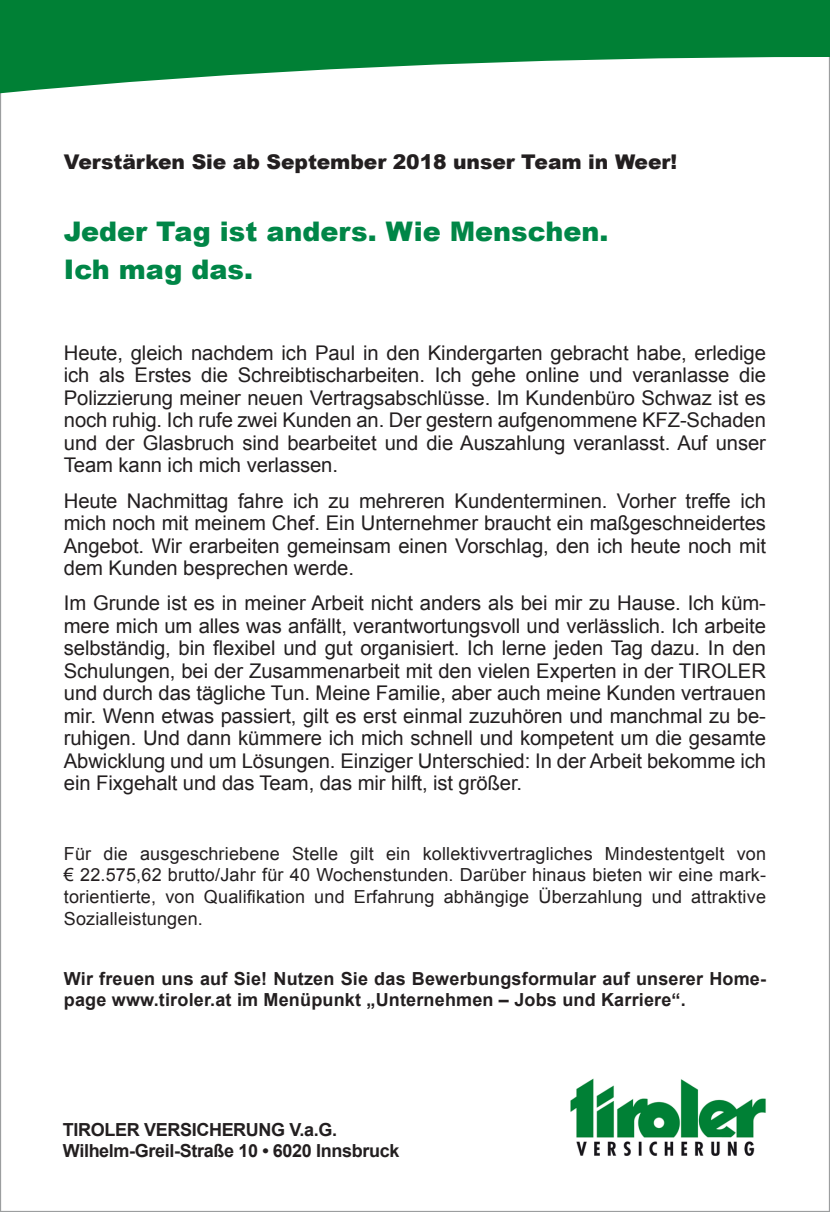
<style>
.page{position:relative;width:830px;height:1212px;background:#fff}
.page>*{position:absolute;margin:0;border:0;box-sizing:border-box;transform-origin:0 0}
.t1{font:900 27px/38.2px "Arial";color:#008647}
.t2{font:20.25px/22.5px "Arial";letter-spacing:-.005em;color:#231f20;text-align:justify}
.t3{font:900 20.25px "Arial";letter-spacing:-.005em;color:#231f20}
.t4{font:18px/21.8px "Arial";letter-spacing:.01em;color:#231f20;text-align:justify}
.t5{font:700 18px/21.6px "Arial";letter-spacing:.01em;color:#231f20}
.t6{font:700 18px/21.6px "Arial";letter-spacing:-.02em;color:#231f20}
</style>
<div class="page">
<img style="left:570px;top:1078px;width:196px;height:78px">
<svg style="left:0;top:0;width:829px;height:94px;fill:#008035"></svg>
<p class="t3" style="left:64px;top:147px;width:614px">Verstärken Sie ab September 2018 unser Team in Weer!</p>
<h1 class="t1" style="left:64px;top:211px;width:546px">Jeder Tag ist anders. Wie Menschen.<br>Ich mag das.</h1>
<p class="t2" style="left:64px;top:342px;width:703px">Heute, gleich nachdem ich Paul in den Kindergarten gebracht habe, erledige ich als Erstes die Schreibtischarbeiten. Ich gehe online und veranlasse die Polizzierung meiner neuen Vertragsabschlüsse. Im Kundenbüro Schwaz ist es noch ruhig. Ich rufe zwei Kunden an. Der gestern aufgenommene KFZ-Schaden und der Glasbruch sind bearbeitet und die Auszahlung veranlasst. Auf unser Team kann ich mich verlassen.</p>
<p class="t2" style="left:64px;top:489px;width:703px">Heute Nachmittag fahre ich zu mehreren Kundenterminen. Vorher treffe ich mich noch mit meinem Chef. Ein Unternehmer braucht ein maßgeschneidertes Angebot. Wir erarbeiten gemeinsam einen Vorschlag, den ich heute noch mit dem Kunden besprechen werde.</p>
<p class="t2" style="left:64px;top:592px;width:703px">Im Grunde ist es in meiner Arbeit nicht anders als bei mir zu Hause. Ich küm&shy;mere mich um alles was anfällt, verantwortungsvoll und verlässlich. Ich arbeite selbständig, bin flexibel und gut organisiert. Ich lerne jeden Tag dazu. In den Schulungen, bei der Zusammenarbeit mit den vielen Experten in der TIROLER und durch das tägliche Tun. Meine Familie, aber auch meine Kunden vertrauen mir. Wenn etwas passiert, gilt es erst einmal zuzuhören und manchmal zu be&shy;ruhigen. Und dann kümmere ich mich schnell und kompetent um die gesamte Abwicklung und um Lösungen. Einziger Unterschied: In der Arbeit bekomme ich ein Fixgehalt und das Team, das mir hilft, ist größer.</p>
<p class="t4" style="left:64px;top:842px;width:703px">Für die ausgeschriebene Stelle gilt ein kollektivvertragliches Mindestentgelt von € 22.575,62 brutto/Jahr für 40 Wochenstunden. Darüber hinaus bieten wir eine mark&shy;torientierte, von Qualifikation und Erfahrung abhängige Überzahlung und attraktive Sozialleistungen.</p>
<p class="t5" style="left:64px;top:968px;width:703px">Wir freuen uns auf Sie! Nutzen Sie das Bewerbungsformular auf unserer Home&shy;page www.tiroler.at im Menüpunkt „Unternehmen – Jobs und Karriere“.</p>
<p class="t6" style="left:63px;top:1119px;width:338px">TIROLER VERSICHERUNG V.a.G.<br>Wilhelm-Greil-Straße 10 • 6020 Innsbruck</p>
</div>
